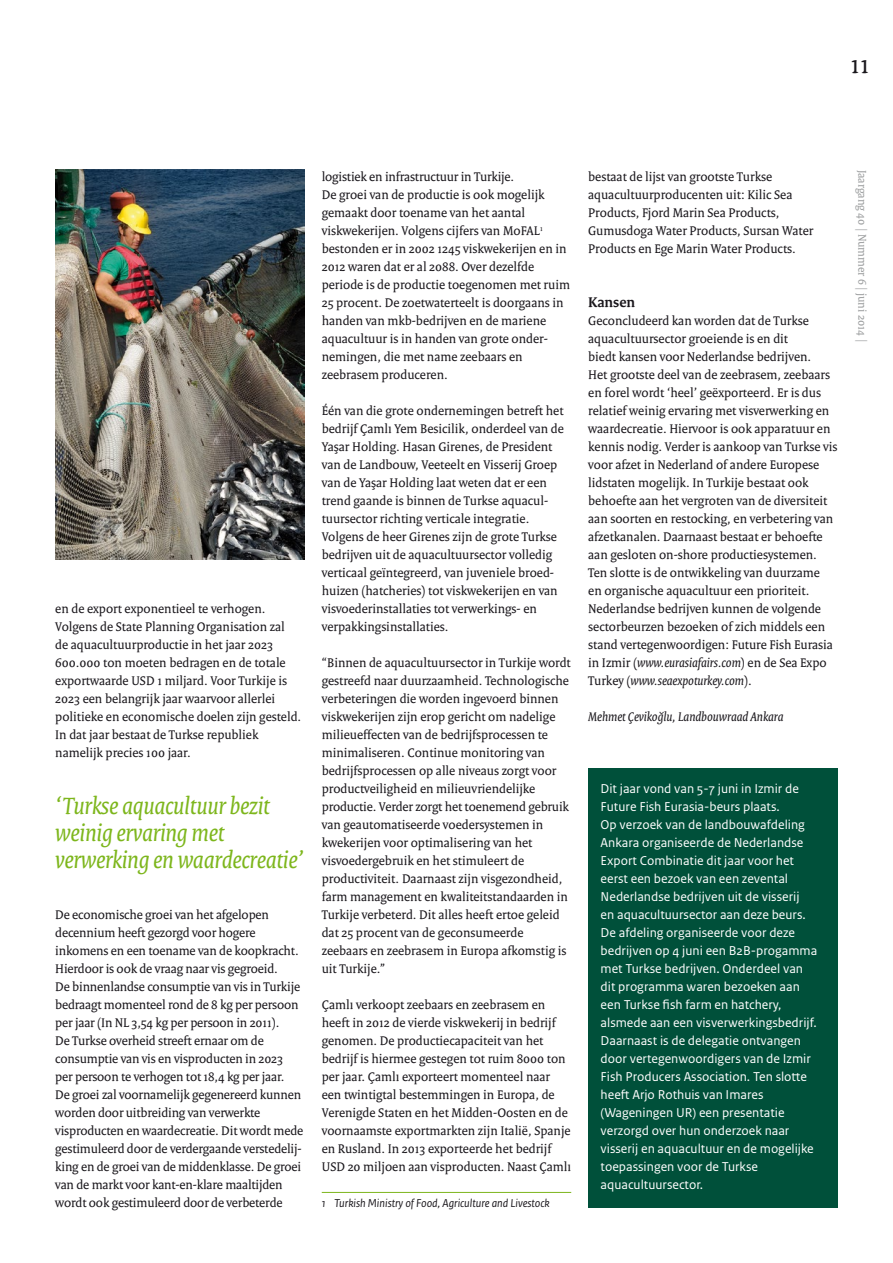
<style>
.page{position:relative;width:893px;height:1263px;background:#fff}
.page>*{position:absolute;margin:0;border:0;box-sizing:border-box;transform-origin:0 0}
.t1{font:27px "Rijksoverheid Serif";color:#1a171c}
.t2{font:italic 25.5px/27px "Rijksoverheid Serif";letter-spacing:-.005em;color:#7db61c}
.t3{font:700 15px "Rijksoverheid Serif";color:#1a171c}
.t4{font:13.5px/18px "Rijksoverheid Serif";color:#1a171c}
.t5{font:13.5px/18px "Rijksoverheid Sans Text";color:#fff}
.t6{font:italic 13.5px "Rijksoverheid Serif";color:#1a171c}
.t7{font:italic 12px "Rijksoverheid Sans Text";color:#1a171c}
.t8{font:12px "Rijksoverheid Serif";color:#9c9e9f}
.s1{font-style:italic}
</style>
<div class="page">
<img style="left:55px;top:170px;width:250px;height:389px">
<hr style="left:322px;top:1192px;width:249px;height:1px;background:#7db61c">
<div style="left:588px;top:768px;width:250px;height:440px;background:#00503a"></div>
<h1 class="t1" style="left:850px;top:48px;width:21px">11</h1>
<p class="t4" style="left:55px;top:600px;width:248px">en de export exponentieel te verhogen.<br>Volgens de State Planning Organisation zal<br>de aquacultuurproductie in het jaar 2023<br>600.000 ton moeten bedragen en de totale exportwaarde USD 1 miljard. Voor Turkije is 2023 een belangrijk jaar waarvoor allerlei politieke en economische doelen zijn gesteld.<br>In dat jaar bestaat de Turkse republiek namelijk precies 100 jaar.</p>
<h2 class="t2" style="left:55px;top:791px;width:250px">‘Turkse aquacultuur bezit weinig ervaring met verwerking en waardecreatie’</h2>
<p class="t4" style="left:55px;top:906px;width:249px">De economische groei van het afgelopen decennium heeft gezorgd voor hogere inkomens en een toename van de koopkracht.<br>Hierdoor is ook de vraag naar vis gegroeid.<br>De binnenlandse consumptie van vis in Turkije bedraagt momenteel rond de 8 kg per persoon per jaar (In NL 3,54 kg per persoon in 2011).<br>De Turkse overheid streeft ernaar om de consumptie van vis en visproducten in 2023 per persoon te verhogen tot 18,4 kg per jaar.<br>De groei zal voornamelijk gegenereerd kunnen worden door uitbreiding van verwerkte visproducten en waardecreatie. Dit wordt mede gestimuleerd door de verdergaande verstedelij&shy;king en de groei van de middenklasse. De groei van de markt voor kant-en-klare maaltijden wordt ook gestimuleerd door de verbeterde</p>
<p class="t4" style="left:322px;top:168px;width:250px">logistiek en infrastructuur in Turkije.<br>De groei van de productie is ook mogelijk gemaakt door toename van het aantal viskwekerijen. Volgens cijfers van MoFAL<sup>1 </sup>bestonden er in 2002 1245 viskwekerijen en in 2012 waren dat er al 2088. Over dezelfde periode is de productie toegenomen met ruim 25 procent. De zoetwaterteelt is doorgaans in handen van mkb-bedrijven en de mariene aquacultuur is in handen van grote onder&shy;nemingen, die met name zeebaars en zeebrasem produceren.</p>
<p class="t4" style="left:322px;top:402px;width:244px">Één van die grote ondernemingen betreft het bedrijf Çamlı Yem Besicilik, onderdeel van de Yaşar Holding. Hasan Girenes, de President van de Landbouw, Veeteelt en Visserij Groep van de Yaşar Holding laat weten dat er een trend gaande is binnen de Turkse aquacul&shy;tuursector richting verticale integratie.<br>Volgens de heer Girenes zijn de grote Turkse bedrijven uit de aquacultuursector volledig verticaal geïntegreerd, van juveniele broed&shy;huizen (hatcheries) tot viskwekerijen en van visvoederinstallaties tot verwerkings- en verpakkingsinstallaties.</p>
<p class="t4" style="left:322px;top:654px;width:251px">“Binnen de aquacultuursector in Turkije wordt gestreefd naar duurzaamheid. Technologische verbeteringen die worden ingevoerd binnen viskwekerijen zijn erop gericht om nadelige milieueffecten van de bedrijfsprocessen te minimaliseren. Continue monitoring van bedrijfsprocessen op alle niveaus zorgt voor productveiligheid en milieuvriendelijke productie. Verder zorgt het toenemend gebruik van geautomatiseerde voedersystemen in kwekerijen voor optimalisering van het visvoedergebruik en het stimuleert de productiviteit. Daarnaast zijn visgezondheid, farm management en kwaliteitstandaarden in Turkije verbeterd. Dit alles heeft ertoe geleid dat 25 procent van de geconsumeerde zeebaars en zeebrasem in Europa afkomstig is uit Turkije.”</p>
<p class="t4" style="left:322px;top:996px;width:251px">Çamlı verkoopt zeebaars en zeebrasem en heeft in 2012 de vierde viskwekerij in bedrijf genomen. De productiecapaciteit van het bedrijf is hiermee gestegen tot ruim 8000 ton per jaar. Çamlı exporteert momenteel naar een twintigtal bestemmingen in Europa, de Verenigde Staten en het Midden-Oosten en de voornaamste exportmarkten zijn Italië, Spanje en Rusland. In 2013 exporteerde het bedrijf USD 20 miljoen aan visproducten. Naast Çamlı</p>
<p class="t7" style="left:322px;top:1197px;width:229px">1 Turkish Ministry of Food, Agriculture and Livestock</p>
<p class="t4" style="left:588px;top:168px;width:227px">bestaat de lijst van grootste Turkse aquacultuurproducenten uit: Kilic Sea Products, Fjord Marin Sea Products, Gumusdoga Water Products, Sursan Water Products en Ege Marin Water Products.</p>
<p class="t3" style="left:588px;top:293px;width:49px">Kansen</p>
<p class="t4" style="left:588px;top:312px;width:251px">Geconcludeerd kan worden dat de Turkse aquacultuursector groeiende is en dit<br>biedt kansen voor Nederlandse bedrijven.<br>Het grootste deel van de zeebrasem, zeebaars en forel wordt ‘heel’ geëxporteerd. Er is dus relatief weinig ervaring met visverwerking en waardecreatie. Hiervoor is ook apparatuur en kennis nodig. Verder is aankoop van Turkse vis voor afzet in Nederland of andere Europese lidstaten mogelijk. In Turkije bestaat ook behoefte aan het vergroten van de diversiteit aan soorten en restocking, en verbetering van afzetkanalen. Daarnaast bestaat er behoefte aan gesloten on-shore productiesystemen.<br>Ten slotte is de ontwikkeling van duurzame<br>en organische aquacultuur een prioriteit.<br>Nederlandse bedrijven kunnen de volgende sectorbeurzen bezoeken of zich middels een stand vertegenwoordigen: Future Fish Eurasia in Izmir (<span class="s1">www.eurasiafairs.com</span>) en de Sea Expo Turkey (<span class="s1">www.seaexpoturkey.com</span>).</p>
<p class="t6" style="left:588px;top:709px;width:197px">Mehmet Çevikoğlu, Landbouwraad Ankara</p>
<p class="t5" style="left:601px;top:780px;width:218px">Dit jaar vond van 5-7 juni in Izmir de Future Fish Eurasia-beurs plaats.<br>Op verzoek van de landbouwafdeling Ankara organiseerde de Nederlandse Export Combinatie dit jaar voor het eerst een bezoek van een zevental Nederlandse bedrijven uit de visserij<br>en aquacultuursector aan deze beurs.<br>De afdeling organiseerde voor deze bedrijven op 4 juni een B2B-progamma met Turkse bedrijven. Onderdeel van dit programma waren bezoeken aan een Turkse fish farm en hatchery, alsmede aan een visverwerkingsbedrijf.<br>Daarnaast is de delegatie ontvangen door vertegenwoordigers van de Izmir Fish Producers Association. Ten slotte heeft Arjo Rothuis van Imares (Wageningen UR) een presentatie verzorgd over hun onderzoek naar visserij en aquacultuur en de mogelijke toepassingen voor de Turkse aquacultuursector.</p>
<p class="t8" style="left:869px;top:170px;width:174px;rotate:90deg">Jaargang 40 | Nummer 6 | juni 2014 |</p>
</div>
